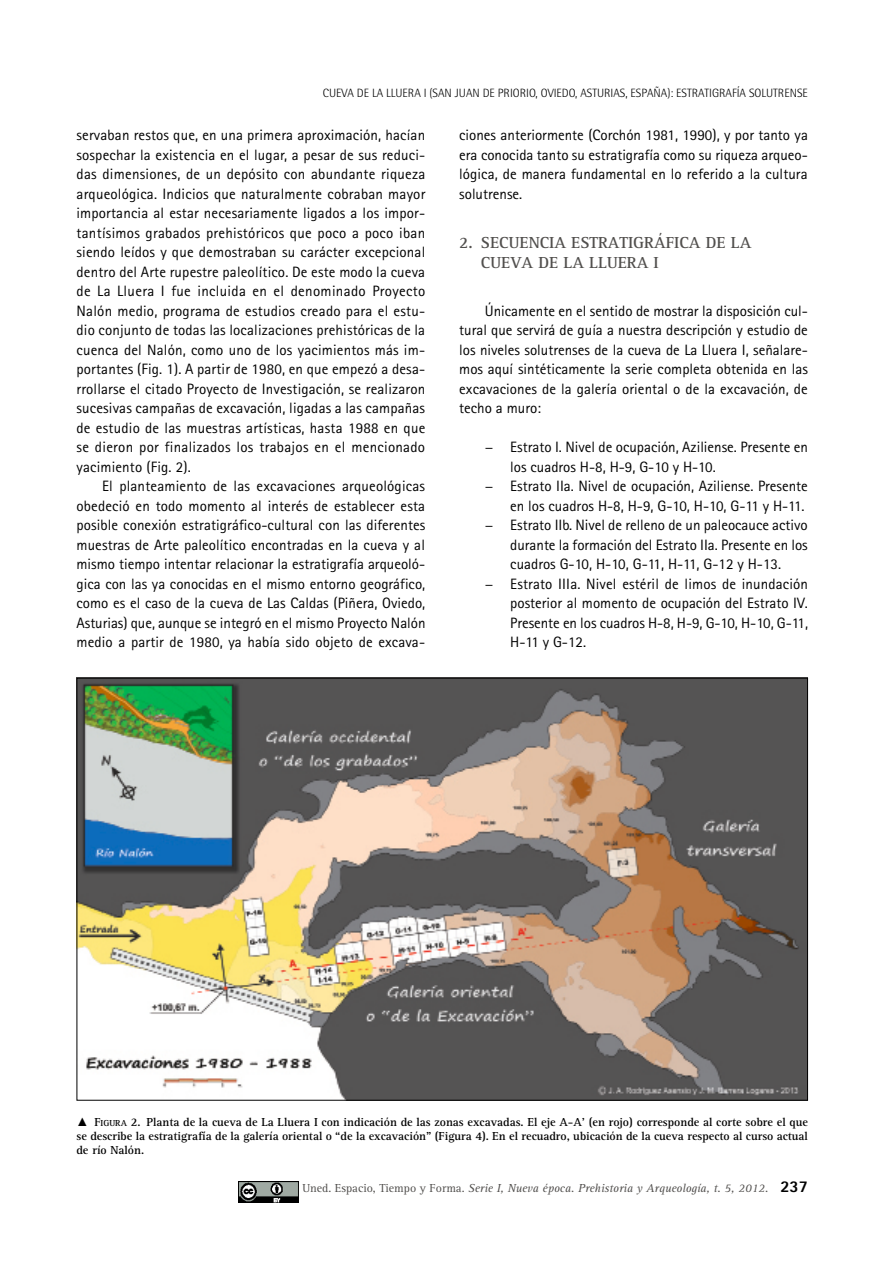
<style>
.page{position:relative;width:893px;height:1263px;background:#fff}
.page>*{position:absolute;margin:0;border:0;box-sizing:border-box;transform-origin:0 0}
._02_LADILLO{font:700 16.5px/19.5px "Rotis Serif Std";color:#514f4d}
.PARRAFO{font:15px/19.5px "Rotis Sans Serif Std";letter-spacing:.005em;color:#000;text-align:justify}
.APARTADOS-GUION{font:15px/19.5px "Rotis Sans Serif Std";color:#000;text-align:justify}
.APARTADOS-GUION-ANT{font:15px/19.5px "Rotis Sans Serif Std";color:#000}
.PIE_FOTO{font:700 12px/14.2px "Rotis Serif Std";color:#000;text-align:justify}
.t1{font:300 12px "Rotis Semi Sans Std";color:#000}
.t2{font:italic 12px "Rotis Serif Std";color:#514f4d}
.s1{font-family:"Times New Roman";font-weight:400}
.s2{font-style:inherit}
.s3{font-size:9px}
.s4{font-style:normal}
.s5{font-family:"Rotis Sans Serif Std";font-weight:800;font-style:normal;font-size:16.5px;color:#000}
</style>
<div class="page">
<img style="left:238px;top:1181px;width:61px;height:21px">
<img style="left:79px;top:680px;width:727px;height:418px">
<p class="t1" style="left:323px;top:86px;width:486px">CUEVA DE LA LLUERA I (SAN JUAN DE PRIORIO, OVIEDO, ASTURIAS, ESPAÑA): ESTRATIGRAFÍA SOLUTRENSE</p>
<p class="PARRAFO" style="left:77px;top:125px;width:350px">servaban restos que, en una primera aproximación, hacían sospechar la existencia en el lugar, a pesar de sus reduci&shy;das dimensiones, de un depósito con abundante riqueza arqueológica. Indicios que naturalmente cobraban mayor importancia al estar necesariamente ligados a los impor&shy;tantísimos grabados prehistóricos que poco a poco iban siendo leídos y que demostraban su carácter excepcional dentro del Arte rupestre paleolítico. De este modo la cueva de La Lluera I fue incluida en el denominado Proyecto Nalón medio, programa de estudios creado para el estu&shy;dio conjunto de todas las localizaciones prehistóricas de la cuenca del Nalón, como uno de los yacimientos más im&shy;portantes (Fig. 1). A partir de 1980, en que empezó a desa&shy;rrollarse el citado Proyecto de Investigación, se realizaron sucesivas campañas de excavación, ligadas a las campañas de estudio de las muestras artísticas, hasta 1988 en que se dieron por finalizados los trabajos en el mencionado yacimiento (Fig. 2).</p>
<p class="PARRAFO" style="left:77px;top:476px;width:350px;text-indent:26px">El planteamiento de las excavaciones arqueológicas obedeció en todo momento al interés de establecer esta posible conexión estratigráfico-cultural con las diferentes muestras de Arte paleolítico encontradas en la cueva y al mismo tiempo intentar relacionar la estratigrafía arqueoló&shy;gica con las ya conocidas en el mismo entorno geográfico, como es el caso de la cueva de Las Caldas (Piñera, Oviedo, Asturias) que, aunque se integró en el mismo Proyecto Nalón medio a partir de 1980, ya había sido objeto de excava-</p>
<p class="PARRAFO" style="left:459px;top:125px;width:350px">ciones anteriormente (Corchón 1981, 1990), y por tanto ya era conocida tanto su estratigrafía como su riqueza arqueo&shy;lógica, de manera fundamental en lo referido a la cultura solutrense.</p>
<p class="_02_LADILLO" style="left:481px;top:233px;width:272px;text-indent:-22px">2. SECUENCIA ESTRATIGRÁFICA DE LA<br>CUEVA DE LA LLUERA I</p>
<p class="PARRAFO" style="left:459px;top:301px;width:350px;text-indent:26px">Únicamente en el sentido de mostrar la disposición cul&shy;tural que servirá de guía a nuestra descripción y estudio de los niveles solutrenses de la cueva de La Lluera I, señalare&shy;mos aquí sintéticamente la serie completa obtenida en las excavaciones de la galería oriental o de la excavación, de techo a muro:</p>
<p class="APARTADOS-GUION-ANT" style="left:510px;top:437px;width:299px;text-indent:-26px">− Estrato I. Nivel de ocupación, Aziliense. Presente en los cuadros H-8, H-9, G-10 y H-10.</p>
<p class="APARTADOS-GUION" style="left:485px;top:476px;width:325px;text-align:right">− Estrato IIa. Nivel de ocupación, Aziliense. Presente en los cuadros H-8, H-9, G-10, H-10, G-11 y H-11.</p>
<p class="APARTADOS-GUION" style="left:510px;top:515px;width:299px;text-indent:-26px">− Estrato IIb. Nivel de relleno de un paleocauce activo durante la formación del Estrato IIa. Presente en los cuadros G-10, H-10, G-11, H-11, G-12 y H-13.</p>
<p class="APARTADOS-GUION" style="left:510px;top:574px;width:299px;text-indent:-26px">− Estrato IIIa. Nivel estéril de limos de inundación posterior al momento de ocupación del Estrato IV.<br>Presente en los cuadros H-8, H-9, G-10, H-10, G-11, H-11 y G-12.</p>
<p class="PIE_FOTO" style="left:77px;top:1115px;width:733px"><span class="s1">▲</span> <span class="s2">F</span><span class="s3">IGURA</span> <span class="s2">2.</span> Planta de la cueva de La Lluera I con indicación de las zonas excavadas. El eje A-A’ (en rojo) corresponde al corte sobre el que se describe la estratigrafía de la galería oriental o “de la excavación” (Figura 4). En el recuadro, ubicación de la cueva respecto al curso actual de río Nalón.</p>
<p class="t2" style="left:302px;top:1181px;width:507px"><span class="s4">Uned. Espacio, Tiempo y Forma.</span> Serie I, Nueva época. Prehistoria y Arqueología, t. 5, 2012. <span class="s5">237</span></p>
</div>
